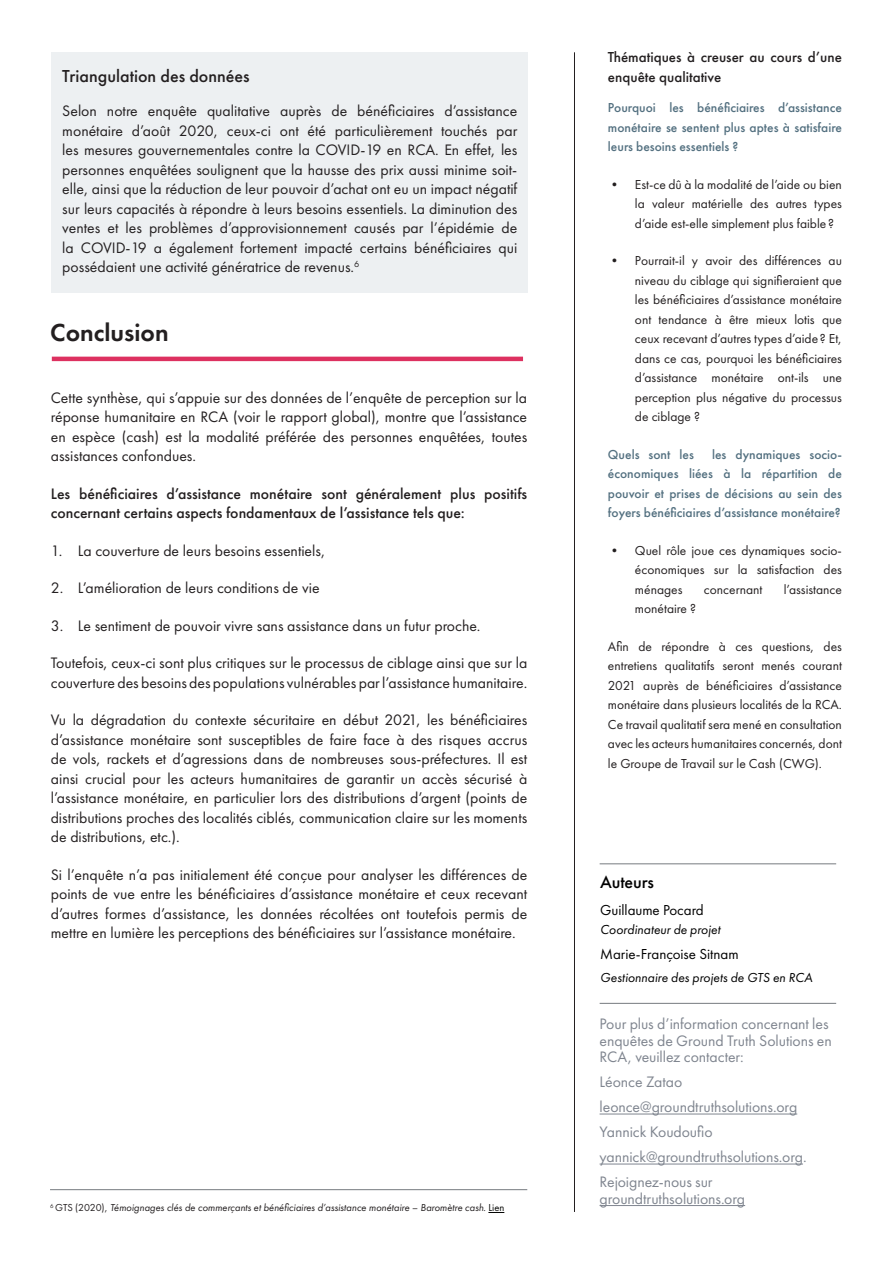
<style>
.page{position:relative;width:893px;height:1263px;background:#fff}
.page>*{position:absolute;margin:0;border:0;box-sizing:border-box;transform-origin:0 0}
.Subtitles{font:600 25.5px "Futura PT";color:#231f20}
.Main_text{font:500 18px "Futura PT";color:#231f20}
.t1{font:500 18px "Futura PT";letter-spacing:-.01em;color:#000}
.Subtitles-2{font:15.75px/19.5px "Futura PT";color:#231f20;text-align:justify}
.Main_text-2{font:15.75px/19.5px "Futura PT";color:#231f20;text-align:justify}
.P2{font:15.75px/16.5px "Futura PT";letter-spacing:-.005em;color:#7f858f}
.Subtitles-3{font:500 15.75px/19.5px "Futura PT";color:#231f20}
.Main_text-3{font:500 15px/19.5px "Futura PT";color:#231f20}
.t2{font:15px "Futura PT";letter-spacing:-.005em;color:#000}
.Subtitles-4{font:13.5px/19.5px "Futura PT";color:#231f20;text-align:justify}
.Subtitles-5{font:500 13.5px/19.5px "Futura PT";color:#537080;text-align:justify}
.t3{font:italic 13.5px "Futura PT";color:#000}
.Main_text-4{font:italic 10.5px "Futura PT";color:#231f20}
.Main_text-5{font:6.15px "Futura PT";color:#231f20}
.s1{font-style:normal}
.s2{font-style:normal;color:#040503}
</style>
<div class="page">
<hr style="left:574px;top:52px;width:1px;height:1160px;background:#231f20">
<div style="left:51px;top:52px;width:476px;height:240px;background:#edf0f2"></div>
<hr style="left:52px;top:357px;width:471px;height:4px;background:#dd3160">
<hr style="left:600px;top:1113px;width:197px;height:1px;background:#7f858f">
<hr style="left:600px;top:1163px;width:203px;height:1px;background:#7f858f">
<hr style="left:600px;top:1205px;width:145px;height:1px;background:#7f858f">
<hr style="left:50px;top:1189px;width:477px;height:1px;background:#767b7f">
<svg style="left:488px;top:1212px;width:16px;height:1px"></svg>
<hr style="left:600px;top:863px;width:236px;height:1px;background:#767b7f">
<hr style="left:600px;top:1003px;width:236px;height:1px;background:#767b7f">
<p class="Main_text" style="left:62px;top:65px;width:189px">Triangulation des données</p>
<p class="Main_text-2" style="left:62px;top:101px;width:457px">Selon notre enquête qualitative auprès de bénéficiaires d’assistance monétaire d’août 2020, ceux-ci ont été particulièrement touchés par les mesures gouvernementales contre la COVID-19 en RCA. En effet, les personnes enquêtées soulignent que la hausse des prix aussi minime soit&shy;elle, ainsi que la réduction de leur pouvoir d’achat ont eu un impact négatif sur leurs capacités à répondre à leurs besoins essentiels. La diminution des ventes et les problèmes d’approvisionnement causés par l’épidémie de la COVID-19 a également fortement impacté certains bénéficiaires qui possédaient une activité génératrice de revenus.<sup>6</sup></p>
<p class="Subtitles" style="left:50px;top:316px;width:120px">Conclusion</p>
<p class="Subtitles-2" style="left:51px;top:388px;width:478px">Cette synthèse, qui s’appuie sur des données de l’enquête de perception sur la réponse humanitaire en RCA (voir le rapport global), montre que l’assistance en espèce (cash) est la modalité préférée des personnes enquêtées, toutes assistances confondues.</p>
<p class="Subtitles-3" style="left:51px;top:484px;width:478px">Les bénéficiaires d’assistance monétaire sont généralement plus positifs concernant certains aspects fondamentaux de l’assistance tels que:</p>
<p class="Main_text-2" style="left:51px;top:541px;width:276px">1. La couverture de leurs besoins essentiels,</p>
<p class="Main_text-2" style="left:51px;top:578px;width:270px">2. L’amélioration de leurs conditions de vie</p>
<p class="Main_text-2" style="left:51px;top:616px;width:431px">3. Le sentiment de pouvoir vivre sans assistance dans un futur proche.</p>
<p class="Subtitles-2" style="left:51px;top:653px;width:478px">Toutefois, ceux-ci sont plus critiques sur le processus de ciblage ainsi que sur la couverture des besoins des populations vulnérables par l’assistance humanitaire.</p>
<p class="Subtitles-2" style="left:51px;top:710px;width:478px">Vu la dégradation du contexte sécuritaire en début 2021, les bénéficiaires d’assistance monétaire sont susceptibles de faire face à des risques accrus de vols, rackets et d’agressions dans de nombreuses sous-préfectures. Il est ainsi crucial pour les acteurs humanitaires de garantir un accès sécurisé à l’assistance monétaire, en particulier lors des distributions d’argent (points de distributions proches des localités ciblés, communication claire sur les moments de distributions, etc.).</p>
<p class="Subtitles-2" style="left:51px;top:865px;width:478px">Si l’enquête n’a pas initialement été conçue pour analyser les différences de points de vue entre les bénéficiaires d’assistance monétaire et ceux recevant d’autres formes d’assistance, les données récoltées ont toutefois permis de mettre en lumière les perceptions des bénéficiaires sur l’assistance monétaire.</p>
<p class="Main_text-3" style="left:608px;top:48px;width:235px">Thématiques à creuser au cours d’une enquête qualitative</p>
<p class="Subtitles-5" style="left:608px;top:98px;width:236px">Pourquoi les bénéficiaires d’assistance monétaire se sentent plus aptes à satisfaire leurs besoins essentiels ?</p>
<p class="Subtitles-4" style="left:635px;top:174px;width:208px;text-indent:-27px">• Est-ce dû à la modalité de l’aide ou bien la valeur matérielle des autres types d’aide est-elle simplement plus faible ?</p>
<p class="Subtitles-4" style="left:635px;top:251px;width:209px;text-indent:-27px">• Pourrait-il y avoir des différences au niveau du ciblage qui signifieraient que les bénéficiaires d’assistance monétaire ont tendance à être mieux lotis que ceux recevant d’autres types d’aide ? Et, dans ce cas, pourquoi les bénéficiaires d’assistance monétaire ont-ils une perception plus négative du processus de ciblage ?</p>
<p class="Subtitles-5" style="left:608px;top:444px;width:87px">Quels sont les</p>
<p class="Subtitles-5" style="left:608px;top:444px;width:235px;text-indent:104px">les dynamiques socio&shy;économiques liées à la répartition de pouvoir et prises de décisions au sein des foyers bénéficiaires d’assistance monétaire?</p>
<p class="Subtitles-4" style="left:635px;top:540px;width:208px;text-indent:-27px">• Quel rôle joue ces dynamiques socio&shy;économiques sur la satisfaction des ménages</p>
<p class="Subtitles-4" style="left:704px;top:579px;width:60px">concernant</p>
<p class="Subtitles-4" style="left:784px;top:579px;width:60px">l’assistance</p>
<p class="Subtitles-4" style="left:635px;top:599px;width:63px">monétaire ?</p>
<p class="Subtitles-4" style="left:608px;top:636px;width:236px">Afin de répondre à ces questions, des entretiens qualitatifs seront menés courant 2021 auprès de bénéficiaires d’assistance monétaire dans plusieurs localités de la RCA.<br>Ce travail qualitatif sera mené en consultation avec les acteurs humanitaires concernés, dont le Groupe de Travail sur le Cash (CWG).</p>
<p class="t1" style="left:600px;top:871px;width:55px">Auteurs</p>
<p class="t2" style="left:600px;top:901px;width:105px">Guillaume Pocard</p>
<p class="t3" style="left:600px;top:921px;width:122px">Coordinateur de projet</p>
<p class="t2" style="left:600px;top:945px;width:140px">Marie-Françoise Sitnam</p>
<p class="t3" style="left:600px;top:970px;width:214px">Gestionnaire des projets de GTS en RCA</p>
<p class="P2" style="left:600px;top:1016px;width:234px">Pour plus d’information concernant les enquêtes de Ground Truth Solutions en<br>RCA, veuillez contacter:</p>
<p class="P2" style="left:600px;top:1074px;width:84px">Léonce Zatao</p>
<p class="P2" style="left:600px;top:1099px;width:199px">leonce@groundtruthsolutions.org</p>
<p class="P2" style="left:600px;top:1124px;width:115px">Yannick Koudoufio</p>
<p class="P2" style="left:600px;top:1149px;width:209px">yannick@groundtruthsolutions.org.</p>
<p class="P2" style="left:600px;top:1174px;width:115px">Rejoignez-nous sur</p>
<p class="Main_text-5" style="left:50px;top:1202px;width:5px">6</p>
<p class="P2" style="left:600px;top:1190px;width:147px">groundtruthsolutions.org</p>
<p class="Main_text-4" style="left:55px;top:1202px;width:451px"><span class="s1">GTS (2020),</span> Témoignages clés de commerçants et bénéficiaires d’assistance monétaire – Baromètre cash. <span class="s2">Lien</span></p>
</div>
